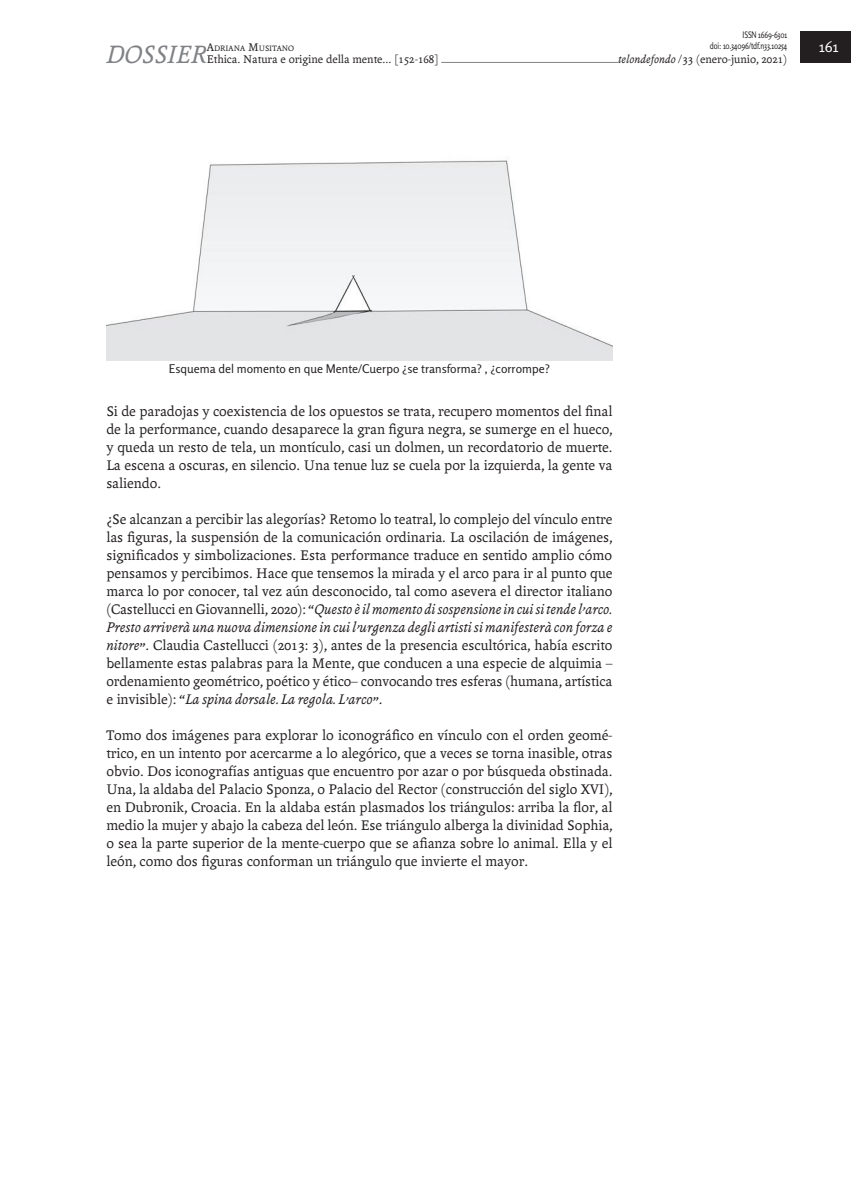
<style>
.page{position:relative;width:851px;height:1191px;background:#fff}
.page>*{position:absolute;margin:0;border:0;box-sizing:border-box;transform-origin:0 0}
.t1{font:italic 27px "Andralis ND Os F";color:#808285}
.t2{font:15px/18px "Andralis ND Os F";color:#231f20;text-align:justify}
.t3{font:15px "Rosario";color:#fff}
.t4{font:12px "Andralis ND Os F";color:#231f20}
.t5{font:12px "Rosario";color:#231f20}
.t6{font:9px/10.8px "Rosario";letter-spacing:-.02em;color:#231f20;text-align:right;scale:.8 1}
.t7{font:8.4px "Andralis ND Os F";color:#231f20}
.s1{font-size:12px}
.s2{font-style:italic}
</style>
<div class="page">
<hr style="left:106px;top:62px;width:598px;height:1px;background:#808285">
<div style="left:618px;top:52px;width:169px;height:15px;background:#fff"></div>
<div style="left:800px;top:32px;width:50px;height:31px;background:#231f20"></div>
<div style="left:106px;top:43px;width:105px;height:24px;background:#fff"></div>
<div style="left:207px;top:52px;width:234px;height:15px;background:#fff"></div>
<img style="left:106px;top:160px;width:506px;height:201px">
<h1 class="t1" style="left:106px;top:40px;width:102px">DOSSIER</h1>
<p class="t7" style="left:207px;top:44px;width:89px"><span class="s1">A</span>DRIANA <span class="s1">M</span>USITANO</p>
<p class="t4" style="left:207px;top:52px;width:233px">Ethica. Natura e origine della mente... [152-168]</p>
<p class="t6" style="left:709px;top:30px;width:98px">ISSN 1669-6301<br>doi: 10.34096/tdf.n33.10254</p>
<p class="t4" style="left:618px;top:52px;width:170px"><span class="s2">telondefondo</span> /33 (enero-junio, 2021)</p>
<p class="t3" style="left:819px;top:38px;width:21px">161</p>
<p class="t5" style="left:169px;top:361px;width:383px">Esquema del momento en que Mente/Cuerpo ¿se transforma? , ¿corrompe?</p>
<p class="t2" style="left:106px;top:402px;width:507px">Si de paradojas y coexistencia de los opuestos se trata, recupero momentos del final de la performance, cuando desaparece la gran figura negra, se sumerge en el hueco, y queda un resto de tela, un montículo, casi un dolmen, un recordatorio de muerte.<br>La escena a oscuras, en silencio. Una tenue luz se cuela por la izquierda, la gente va saliendo.</p>
<p class="t2" style="left:106px;top:510px;width:507px">¿Se alcanzan a percibir las alegorías? Retomo lo teatral, lo complejo del vínculo entre las figuras, la suspensión de la comunicación ordinaria. La oscilación de imágenes, significados y simbolizaciones. Esta performance traduce en sentido amplio cómo pensamos y percibimos. Hace que tensemos la mirada y el arco para ir al punto que marca lo por conocer, tal vez aún desconocido, tal como asevera el director italiano (Castellucci en Giovannelli, 2020): “<span class="s2">Questo è il momento di sospensione in cui si tende l’arco.<br>Presto arriverà una nuova dimensione in cui l’urgenza degli artisti si manifesterà con forza e nitore</span>”. Claudia Castellucci (2013: 3), antes de la presencia escultórica, había escrito bellamente estas palabras para la Mente, que conducen a una especie de alquimia – ordenamiento geométrico, poético y ético– convocando tres esferas (humana, artística e invisible): “<span class="s2">La spina dorsale. La regola. L’arco</span>”.</p>
<p class="t2" style="left:106px;top:726px;width:507px">Tomo dos imágenes para explorar lo iconográfico en vínculo con el orden geomé&shy;trico, en un intento por acercarme a lo alegórico, que a veces se torna inasible, otras obvio. Dos iconografías antiguas que encuentro por azar o por búsqueda obstinada.<br>Una, la aldaba del Palacio Sponza, o Palacio del Rector (construcción del siglo XVI), en Dubronik, Croacia. En la aldaba están plasmados los triángulos: arriba la flor, al medio la mujer y abajo la cabeza del león. Ese triángulo alberga la divinidad Sophia, o sea la parte superior de la mente-cuerpo que se afianza sobre lo animal. Ella y el león, como dos figuras conforman un triángulo que invierte el mayor.</p>
</div>
